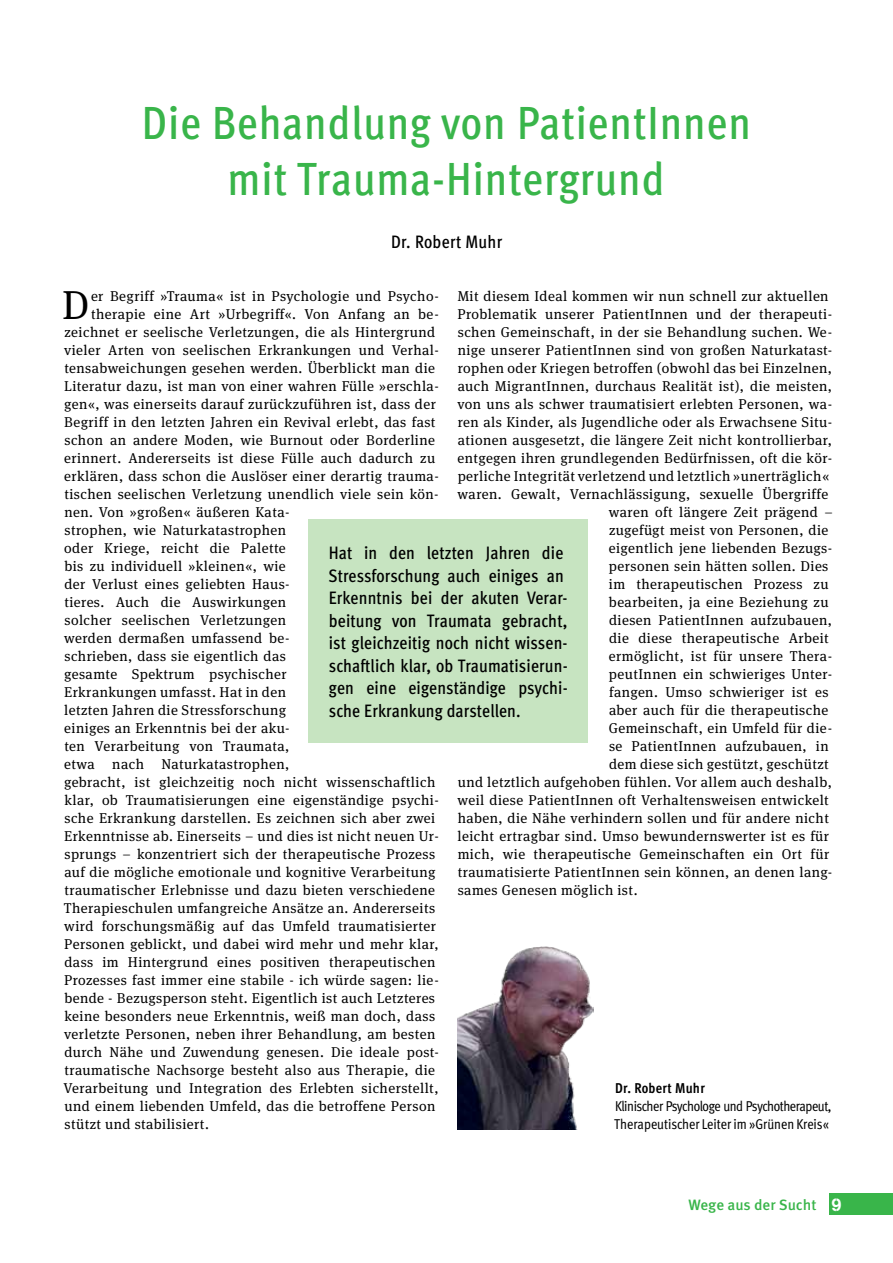
<style>
.page{position:relative;width:893px;height:1263px;background:#fff}
.page>*{position:absolute;margin:0;border:0;box-sizing:border-box;transform-origin:0 0}
.t1{font:500 condensed 46.5px/55.8px "Meta OT";letter-spacing:.02em;color:#39b54a;text-align:center}
.t2{font:40.35px "Meta Serif OT";color:#000}
.t3{font:500 condensed 18px/22.5px "Meta OT";letter-spacing:.01em;color:#000}
.t4{font:500 15px "Meta OT";color:#39b54a}
.t5{font:14.25px "Meta Serif OT";letter-spacing:.03em;color:#000}
.t6{font:condensed 14.25px/18px "Meta OT";letter-spacing:-.03em;color:#000}
.t7{font:700 condensed 14.25px "Meta OT";letter-spacing:.015em;color:#000}
.s1{font-family:"AG Book Stencil";font-weight:400;font-size:18px;color:#fff}
</style>
<div class="page">
<div style="left:829px;top:1194px;width:64px;height:21px;background:#39b54a"></div>
<div style="left:308px;top:519px;width:279px;height:223px;background:#c7e4c1"></div>
<img style="left:457px;top:947px;width:136px;height:182px">
<h1 class="t1" style="left:142px;top:93px;width:611px">Die Behandlung von PatientInnen mit Trauma-Hintergrund</h1>
<p class="t3" style="left:391px;top:229px;width:113px">Dr. Robert Muhr</p>
<p class="t5" style="left:458px;top:288px;width:372px">Mit diesem Ideal kommen wir nun schnell zur aktuellen</p>
<p class="t5" style="left:458px;top:306px;width:376px">Problematik unserer PatientInnen und der therapeuti-</p>
<p class="t5" style="left:458px;top:324px;width:376px">schen Gemeinschaft, in der sie Behandlung suchen. We-</p>
<p class="t5" style="left:458px;top:342px;width:376px">nige unserer PatientInnen sind von großen Naturkatast-</p>
<p class="t5" style="left:458px;top:360px;width:376px">rophen oder Kriegen betroffen (obwohl das bei Einzelnen,</p>
<p class="t5" style="left:458px;top:378px;width:376px">auch MigrantInnen, durchaus Realität ist), die meisten,</p>
<p class="t5" style="left:457px;top:396px;width:376px">von uns als schwer traumatisiert erlebten Personen, wa-</p>
<p class="t5" style="left:458px;top:414px;width:376px">ren als Kinder, als Jugendliche oder als Erwachsene Situ-</p>
<p class="t5" style="left:458px;top:432px;width:376px">ationen ausgesetzt, die längere Zeit nicht kontrollierbar,</p>
<p class="t5" style="left:458px;top:450px;width:376px">entgegen ihren grundlegenden Bedürfnissen, oft die kör-</p>
<p class="t5" style="left:458px;top:468px;width:373px">perliche Integrität verletzend und letztlich »unerträglich«</p>
<p class="t5" style="left:458px;top:486px;width:372px">waren. Gewalt, Vernachlässigung, sexuelle Übergriffe</p>
<p class="t5" style="left:609px;top:504px;width:225px">waren oft längere Zeit prägend –</p>
<p class="t5" style="left:609px;top:522px;width:221px">zugefügt meist von Personen, die</p>
<p class="t5" style="left:609px;top:540px;width:225px">eigentlich jene liebenden Bezugs-</p>
<p class="t5" style="left:609px;top:558px;width:221px">personen sein hätten sollen. Dies</p>
<p class="t5" style="left:609px;top:576px;width:221px">im therapeutischen Prozess zu</p>
<p class="t5" style="left:609px;top:594px;width:221px">bearbeiten, ja eine Beziehung zu</p>
<p class="t5" style="left:609px;top:612px;width:224px">diesen PatientInnen aufzubauen,</p>
<p class="t5" style="left:609px;top:630px;width:221px">die diese therapeutische Arbeit</p>
<p class="t5" style="left:609px;top:648px;width:225px">ermöglicht, ist für unsere Thera-</p>
<p class="t5" style="left:609px;top:666px;width:225px">peutInnen ein schwieriges Unter-</p>
<p class="t5" style="left:609px;top:684px;width:221px">fangen. Umso schwieriger ist es</p>
<p class="t5" style="left:609px;top:702px;width:221px">aber auch für die therapeutische</p>
<p class="t5" style="left:609px;top:720px;width:225px">Gemeinschaft, ein Umfeld für die-</p>
<p class="t5" style="left:609px;top:738px;width:221px">se PatientInnen aufzubauen, in</p>
<p class="t5" style="left:609px;top:756px;width:221px">dem diese sich gestützt, geschützt</p>
<p class="t5" style="left:458px;top:774px;width:376px">und letztlich aufgehoben fühlen. Vor allem auch deshalb,</p>
<p class="t5" style="left:458px;top:792px;width:373px">weil diese PatientInnen oft Verhaltensweisen entwickelt</p>
<p class="t5" style="left:458px;top:810px;width:373px">haben, die Nähe verhindern sollen und für andere nicht</p>
<p class="t5" style="left:457px;top:828px;width:373px">leicht ertragbar sind. Umso bewundernswerter ist es für</p>
<p class="t5" style="left:458px;top:846px;width:373px">mich, wie therapeutische Gemeinschaften ein Ort für</p>
<p class="t5" style="left:458px;top:864px;width:376px">traumatisierte PatientInnen sein können, an denen lang-</p>
<p class="t5" style="left:458px;top:882px;width:181px">sames Genesen möglich ist.</p>
<h2 class="t2" style="left:62px;top:282px;width:29px">D</h2>
<p class="t5" style="left:91px;top:288px;width:349px">er Begriff »Trauma« ist in Psychologie und Psycho-</p>
<p class="t5" style="left:91px;top:306px;width:349px">therapie eine Art »Urbegriff«. Von Anfang an be-</p>
<p class="t5" style="left:65px;top:324px;width:372px">zeichnet er seelische Verletzungen, die als Hintergrund</p>
<p class="t5" style="left:64px;top:342px;width:376px">vieler Arten von seelischen Erkrankungen und Verhal-</p>
<p class="t5" style="left:64px;top:360px;width:372px">tensabweichungen gesehen werden. Überblickt man die</p>
<p class="t5" style="left:64px;top:378px;width:376px">Literatur dazu, ist man von einer wahren Fülle »erschla-</p>
<p class="t5" style="left:64px;top:396px;width:373px">gen«, was einerseits darauf zurückzuführen ist, dass der</p>
<p class="t5" style="left:64px;top:414px;width:373px">Begriff in den letzten Jahren ein Revival erlebt, das fast</p>
<p class="t5" style="left:64px;top:432px;width:372px">schon an andere Moden, wie Burnout oder Borderline</p>
<p class="t5" style="left:64px;top:450px;width:373px">erinnert. Andererseits ist diese Fülle auch dadurch zu</p>
<p class="t5" style="left:64px;top:468px;width:376px">erklären, dass schon die Auslöser einer derartig trauma-</p>
<p class="t5" style="left:64px;top:486px;width:376px">tischen seelischen Verletzung unendlich viele sein kön-</p>
<p class="t5" style="left:64px;top:504px;width:227px">nen. Von »großen« äußeren Kata-</p>
<p class="t5" style="left:64px;top:522px;width:223px">strophen, wie Naturkatastrophen</p>
<p class="t5" style="left:64px;top:540px;width:223px">oder Kriege, reicht die Palette</p>
<p class="t5" style="left:64px;top:558px;width:223px">bis zu individuell »kleinen«, wie</p>
<p class="t5" style="left:64px;top:576px;width:227px">der Verlust eines geliebten Haus-</p>
<p class="t5" style="left:64px;top:594px;width:223px">tieres. Auch die Auswirkungen</p>
<p class="t5" style="left:64px;top:612px;width:223px">solcher seelischen Verletzungen</p>
<p class="t5" style="left:64px;top:630px;width:227px">werden dermaßen umfassend be-</p>
<p class="t5" style="left:64px;top:648px;width:223px">schrieben, dass sie eigentlich das</p>
<p class="t5" style="left:64px;top:666px;width:224px">gesamte Spektrum psychischer</p>
<p class="t5" style="left:64px;top:684px;width:223px">Erkrankungen umfasst. Hat in den</p>
<p class="t5" style="left:64px;top:702px;width:224px">letzten Jahren die Stressforschung</p>
<p class="t5" style="left:64px;top:720px;width:227px">einiges an Erkenntnis bei der aku-</p>
<p class="t5" style="left:64px;top:738px;width:227px">ten Verarbeitung von Traumata,</p>
<p class="t5" style="left:64px;top:756px;width:227px">etwa nach Naturkatastrophen,</p>
<p class="t5" style="left:64px;top:774px;width:373px">gebracht, ist gleichzeitig noch nicht wissenschaftlich</p>
<p class="t5" style="left:64px;top:792px;width:376px">klar, ob Traumatisierungen eine eigenständige psychi-</p>
<p class="t5" style="left:64px;top:810px;width:372px">sche Erkrankung darstellen. Es zeichnen sich aber zwei</p>
<p class="t5" style="left:64px;top:828px;width:376px">Erkenntnisse ab. Einerseits – und dies ist nicht neuen Ur-</p>
<p class="t5" style="left:64px;top:846px;width:372px">sprungs – konzentriert sich der therapeutische Prozess</p>
<p class="t5" style="left:64px;top:864px;width:373px">auf die mögliche emotionale und kognitive Verarbeitung</p>
<p class="t5" style="left:64px;top:882px;width:372px">traumatischer Erlebnisse und dazu bieten verschiedene</p>
<p class="t5" style="left:64px;top:900px;width:373px">Therapieschulen umfangreiche Ansätze an. Andererseits</p>
<p class="t5" style="left:64px;top:918px;width:373px">wird forschungsmäßig auf das Umfeld traumatisierter</p>
<p class="t5" style="left:64px;top:936px;width:376px">Personen geblickt, und dabei wird mehr und mehr klar,</p>
<p class="t5" style="left:64px;top:954px;width:372px">dass im Hintergrund eines positiven therapeutischen</p>
<p class="t5" style="left:64px;top:972px;width:376px">Prozesses fast immer eine stabile - ich würde sagen: lie-</p>
<p class="t5" style="left:64px;top:990px;width:372px">bende - Bezugsperson steht. Eigentlich ist auch Letzteres</p>
<p class="t5" style="left:64px;top:1008px;width:372px">keine besonders neue Erkenntnis, weiß man doch, dass</p>
<p class="t5" style="left:64px;top:1026px;width:373px">verletzte Personen, neben ihrer Behandlung, am besten</p>
<p class="t5" style="left:64px;top:1044px;width:376px">durch Nähe und Zuwendung genesen. Die ideale post-</p>
<p class="t5" style="left:64px;top:1062px;width:372px">traumatische Nachsorge besteht also aus Therapie, die</p>
<p class="t5" style="left:63px;top:1080px;width:377px">Verarbeitung und Integration des Erlebten sicherstellt,</p>
<p class="t5" style="left:64px;top:1098px;width:372px">und einem liebenden Umfeld, das die betroffene Person</p>
<p class="t5" style="left:64px;top:1116px;width:146px">stützt und stabilisiert.</p>
<p class="t3" style="left:328px;top:541px;width:241px">Hat in den letzten Jahren die<br>Stressforschung auch einiges an<br>Erkenntnis bei der akuten Verar&shy;beitung von Traumata gebracht, ist gleichzeitig noch nicht wissen&shy;schaftlich klar, ob Traumatisierun&shy;gen eine eigenständige psychi&shy;sche Erkrankung darstellen.</p>
<p class="t7" style="left:615px;top:1079px;width:91px">Dr. Robert Muhr</p>
<p class="t6" style="left:614px;top:1097px;width:219px">Klinischer Psychologe und Psychotherapeut,<br>Therapeutischer Leiter im »Grünen Kreis«</p>
<p class="t4" style="left:688px;top:1196px;width:154px">Wege aus der Sucht <span class="s1">9</span></p>
</div>
